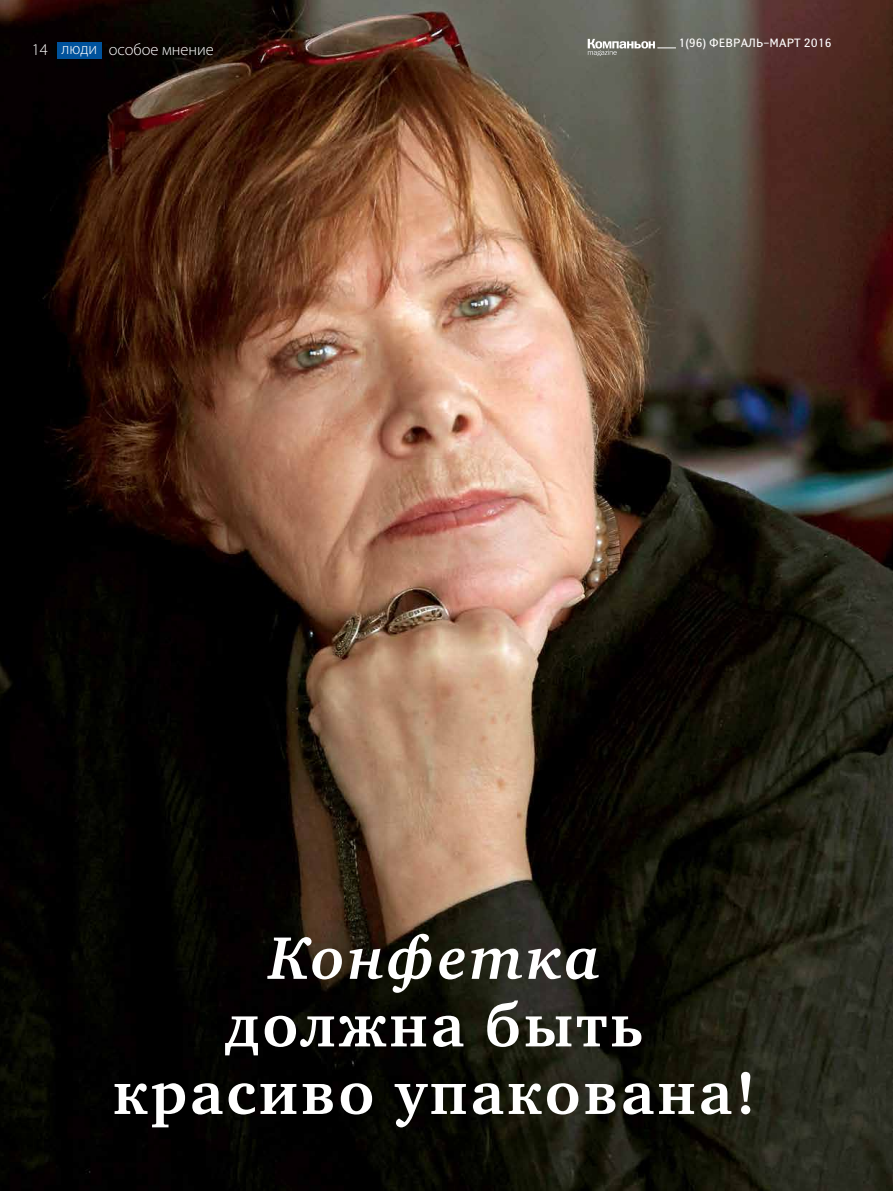
<style>
.page{position:relative;width:893px;height:1191px;background:#fff}
.page>*{position:absolute;margin:0;border:0;box-sizing:border-box;transform-origin:0 0}
.t1{font:700 61.5px/67.5px "Charter C";letter-spacing:.05em;color:#fff;text-align:center}
.t2{font:italic 700 61.5px "Charter C";letter-spacing:.05em;color:#fff}
.t3{font:300 16.5px "Myriad Pro";color:#fff}
.t4{font:12px "Yanus";letter-spacing:.01em;color:#fff}
</style>
<div class="page">
<img style="left:0;top:0;width:893px;height:1191px">
<div style="left:57px;top:42px;width:45px;height:17px;background:#00529c"></div>
<svg style="left:588px;top:39px;width:88px;height:17px"></svg>
<p class="t3" style="left:32px;top:40px;width:18px">14</p>
<p class="t3" style="left:62px;top:39px;width:37px">люди</p>
<p class="t3" style="left:109px;top:40px;width:107px">особое мнение</p>
<p class="t4" style="left:678px;top:36px;width:155px">1(96) ФЕВРАЛЬ–МАРТ 2016</p>
<p class="t2" style="left:269px;top:924px;width:333px">Конфетка</p>
<p class="t1" style="left:113px;top:992px;width:645px">должна быть красиво упакована!</p>
</div>
